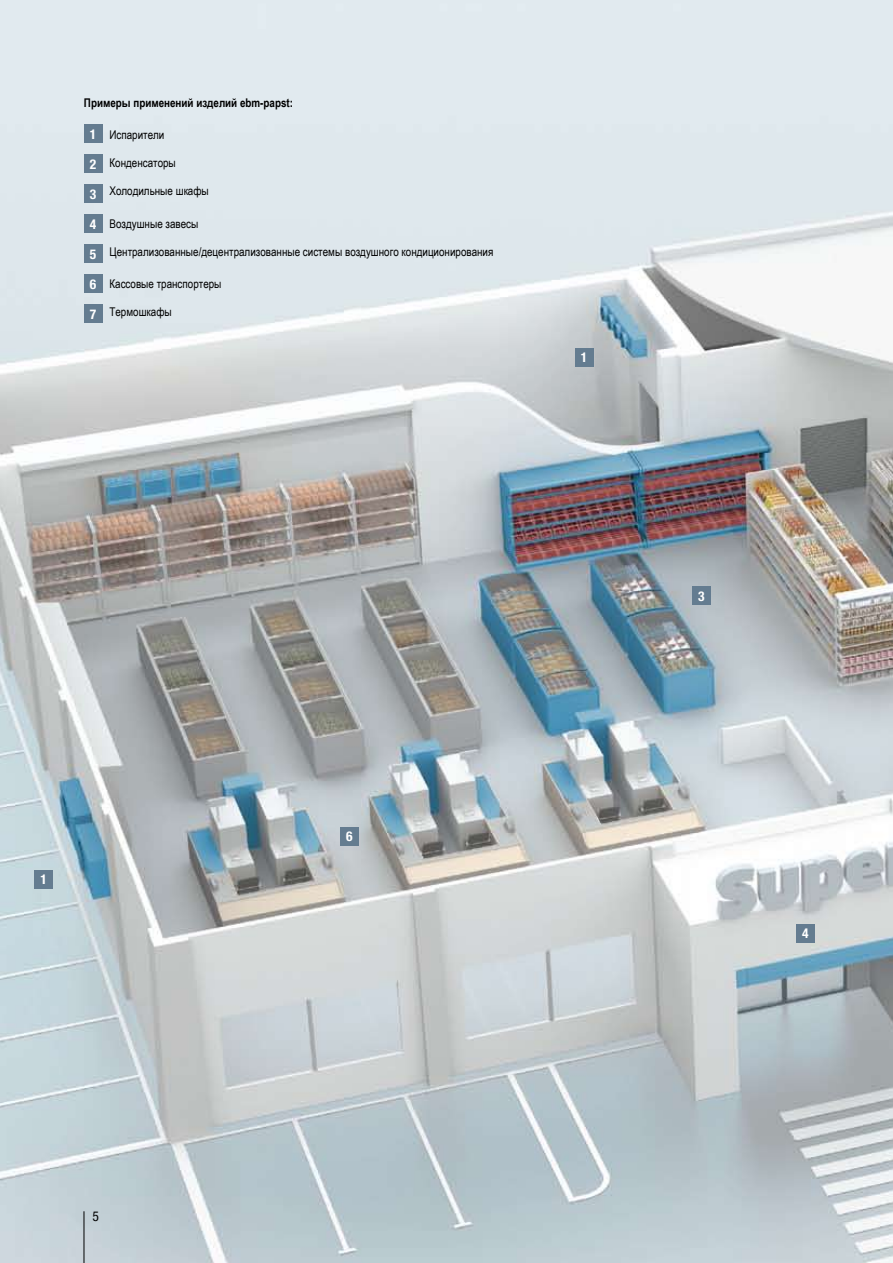
<style>
.page{position:relative;width:893px;height:1263px;background:#fff}
.page>*{position:absolute;margin:0;border:0;box-sizing:border-box;transform-origin:0 0}
.t1{font:700 condensed 13.5px "Helvetica Neue LT Pro";color:#fff}
.t2{font:condensed 13.5px "Helvetica Neue LT Pro";color:#000}
.t3{font:12px "Arial Narrow";color:#000}
.t4{font:700 12px "Arial Narrow";color:#000}
</style>
<div class="page">
<img style="left:0;top:0;width:893px;height:1263px">
<hr style="left:84px;top:1211px;width:1px;height:52px;background:#000">
<div style="left:575px;top:348px;width:18px;height:18px;background:#647c90"></div>
<div style="left:35px;top:870px;width:18px;height:18px;background:#647c90"></div>
<div style="left:340px;top:827px;width:18px;height:18px;background:#647c90"></div>
<div style="left:796px;top:924px;width:18px;height:18px;background:#647c90"></div>
<div style="left:692px;top:587px;width:18px;height:18px;background:#647c90"></div>
<div style="left:84px;top:125px;width:18px;height:18px;background:#647c90"></div>
<div style="left:84px;top:155px;width:18px;height:18px;background:#647c90"></div>
<div style="left:84px;top:185px;width:18px;height:18px;background:#647c90"></div>
<div style="left:84px;top:215px;width:18px;height:18px;background:#647c90"></div>
<div style="left:84px;top:245px;width:18px;height:18px;background:#647c90"></div>
<div style="left:84px;top:275px;width:18px;height:18px;background:#647c90"></div>
<div style="left:84px;top:305px;width:18px;height:18px;background:#647c90"></div>
<p class="t4" style="left:84px;top:94px;width:211px">Примеры применений изделий ebm-papst:</p>
<p class="t3" style="left:109px;top:126px;width:56px">Испарители</p>
<p class="t3" style="left:109px;top:154px;width:68px">Конденсаторы</p>
<p class="t3" style="left:109px;top:182px;width:101px">Холодильные шкафы</p>
<p class="t3" style="left:109px;top:215px;width:90px">Воздушные завесы</p>
<p class="t3" style="left:109px;top:243px;width:385px">Централизованные/децентрализованные системы воздушного кондиционирования</p>
<p class="t3" style="left:109px;top:275px;width:114px">Кассовые транспортеры</p>
<p class="t3" style="left:109px;top:303px;width:64px">Термошкафы</p>
<p class="t1" style="left:90px;top:126px;width:8px">1</p>
<p class="t1" style="left:90px;top:156px;width:8px">2</p>
<p class="t1" style="left:90px;top:186px;width:8px">3</p>
<p class="t1" style="left:90px;top:216px;width:8px">4</p>
<p class="t1" style="left:90px;top:246px;width:8px">5</p>
<p class="t1" style="left:90px;top:276px;width:8px">6</p>
<p class="t1" style="left:90px;top:306px;width:8px">7</p>
<p class="t1" style="left:581px;top:349px;width:8px">1</p>
<p class="t1" style="left:40px;top:871px;width:8px">1</p>
<p class="t2" style="left:92px;top:1208px;width:8px">5</p>
<p class="t1" style="left:346px;top:828px;width:8px">6</p>
<p class="t1" style="left:698px;top:588px;width:8px">3</p>
<p class="t1" style="left:802px;top:925px;width:8px">4</p>
</div>
